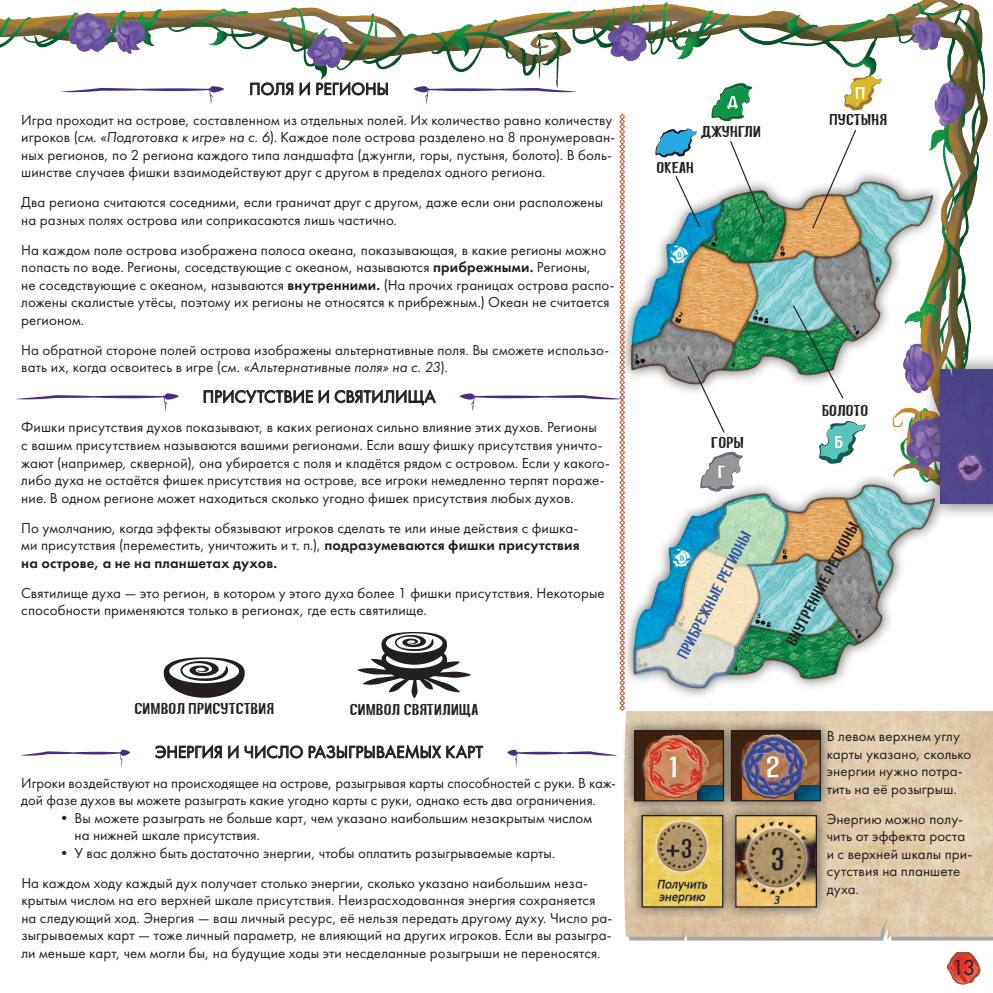
<style>
.page{position:relative;width:993px;height:993px;background:#fff}
.page>*{position:absolute;margin:0;border:0;box-sizing:border-box;transform-origin:0 0}
.t1{font:22.5px "Futura New";color:#231f20}
.t2{font:17.5px "Futura New";color:#231f20}
.header_EXAMPLES{font:15.75px "Vanishing Boy BTNRUSBYLYAJKA";color:#231f20;scale:1.44 1}
.header_EXAMPLES-2{font:15.75px "Vanishing Boy BTNRUSBYLYAJKA";color:#3058a7;scale:1.44 1}
.t3{font:15px/17.5px "Futura New";letter-spacing:.005em;color:#231f20}
.s1{font-style:italic}
.s2{font-family:"Futura New Demi"}
</style>
<div class="page">
<img style="left:0;top:0;width:992px;height:941px">
<div style="left:922px;top:352px;width:70px;height:169px;background:#231f20;opacity:.75"></div>
<img style="left:939px;top:369px;width:53px;height:134px">
<img style="left:950px;top:452px;width:39px;height:32px">
<svg style="left:249px;top:80px;width:61px;height:18px"></svg>
<svg style="left:316px;top:80px;width:72px;height:18px"></svg>
<svg style="left:155px;top:742px;width:67px;height:18px"></svg>
<svg style="left:228px;top:742px;width:255px;height:18px"></svg>
<img style="left:624px;top:710px;width:368px;height:227px">
<svg style="left:412px;top:86px;width:164px;height:18px"></svg>
<svg style="left:61px;top:86px;width:164px;height:18px"></svg>
<svg style="left:506px;top:749px;width:110px;height:18px"></svg>
<svg style="left:21px;top:749px;width:110px;height:18px"></svg>
<img style="left:625px;top:170px;width:319px;height:226px">
<svg style="left:674px;top:175px;width:27px;height:53px"></svg>
<svg style="left:810px;top:129px;width:46px;height:101px"></svg>
<svg style="left:728px;top:139px;width:37px;height:85px"></svg>
<svg style="left:686px;top:354px;width:39px;height:80px"></svg>
<img style="left:791px;top:304px;width:53px;height:95px">
<img style="left:625px;top:474px;width:319px;height:225px">
<svg style="left:16px;top:114px;width:609px;height:596px"></svg>
<div style="left:722px;top:802px;width:107px;height:117px;background:#231f20;opacity:.75"></div>
<img style="left:737px;top:816px;width:77px;height:89px">
<div style="left:735px;top:814px;width:81px;height:93px;border:1px solid #231f20"></div>
<div style="left:628px;top:802px;width:107px;height:117px;background:#231f20;opacity:.75"></div>
<img style="left:643px;top:816px;width:78px;height:89px">
<div style="left:641px;top:814px;width:82px;height:93px;border:1px solid #231f20"></div>
<div style="left:621px;top:717px;width:115px;height:96px;background:#231f20;opacity:.75"></div>
<div style="left:718px;top:717px;width:115px;height:96px;background:#231f20;opacity:.75"></div>
<div style="left:730px;top:730px;width:90px;height:71px;border:1px solid #231f20"></div>
<img style="left:946px;top:951px;width:35px;height:34px">
<svg style="left:655px;top:128px;width:41px;height:29px"></svg>
<img style="left:634px;top:730px;width:89px;height:70px">
<img style="left:731px;top:730px;width:89px;height:70px">
<img style="left:631px;top:451px;width:159px;height:239px">
<svg style="left:818px;top:421px;width:47px;height:42px"></svg>
<svg style="left:711px;top:83px;width:42px;height:38px"></svg>
<svg style="left:843px;top:76px;width:38px;height:34px"></svg>
<p class="t2" style="left:249px;top:78px;width:141px">ПОЛЯ И РЕГИОНЫ</p>
<p class="t3" style="left:21px;top:111px;width:595px">Игра проходит на острове, составленном из отдельных полей. Их количество равно количеству игроков (<span class="s1">см. «Подготовка к игре» на с. 6</span>). Каждое поле острова разделено на 8 пронумерован&shy;ных регионов, по 2 региона каждого типа ландшафта (джунгли, горы, пустыня, болото). В боль&shy;шинстве случаев фишки взаимодействуют друг с другом в пределах одного региона.</p>
<p class="t3" style="left:21px;top:193px;width:583px">Два региона считаются соседними, если граничат друг с другом, даже если они расположены на разных полях острова или соприкасаются лишь частично.</p>
<p class="t3" style="left:21px;top:241px;width:594px">На каждом поле острова изображена полоса океана, показывающая, в какие регионы можно попасть по воде. Регионы, соседствующие с океаном, называются <span class="s2">прибрежными.</span> Регионы,<br>не соседствующие с океаном, называются <span class="s2">внутренними.</span> (На прочих границах острова распо&shy;ложены скалистые утёсы, поэтому их регионы не относятся к прибрежным.) Океан не считается регионом.</p>
<p class="t3" style="left:21px;top:341px;width:589px">На обратной стороне полей острова изображены альтернативные поля. Вы сможете использо&shy;вать их, когда освоитесь в игре (<span class="s1">см. «Альтернативные поля» на с. 23</span>).</p>
<p class="t2" style="left:202px;top:386px;width:234px">ПРИСУТСТВИЕ И СВЯТИЛИЩА</p>
<p class="t3" style="left:21px;top:418px;width:590px">Фишки присутствия духов показывают, в каких регионах сильно влияние этих духов. Регионы<br>с вашим присутствием называются вашими регионами. Если вашу фишку присутствия уничто&shy;жают (например, скверной), она убирается с поля и кладётся рядом с островом. Если у какого&shy;либо духа не остаётся фишек присутствия на острове, все игроки немедленно терпят пораже&shy;ние. В одном регионе может находиться сколько угодно фишек присутствия любых духов.</p>
<p class="t3" style="left:21px;top:518px;width:559px;text-align:justify">По умолчанию, когда эффекты обязывают игроков сделать те или иные действия с фишка&shy;ми присутствия (переместить, уничтожить и т. п.), <span class="s2">подразумеваются фишки присутствия на острове, а не на планшетах духов.</span></p>
<p class="t3" style="left:21px;top:583px;width:585px">Святилище духа — это регион, в котором у этого духа более 1 фишки присутствия. Некоторые способности применяются только в регионах, где есть святилище.</p>
<p class="header_EXAMPLES" style="left:134px;top:700px;width:98px">Символ присутствия</p>
<p class="header_EXAMPLES" style="left:349px;top:701px;width:91px">Символ святилища</p>
<p class="t2" style="left:155px;top:741px;width:329px">ЭНЕРГИЯ И ЧИСЛО РАЗЫГРЫВАЕМЫХ КАРТ</p>
<p class="t3" style="left:21px;top:773px;width:596px">Игроки воздействуют на происходящее на острове, разыгрывая карты способностей с руки. В каж&shy;дой фазе духов вы можете разыграть какие угодно карты с руки, однако есть два ограничения.</p>
<p class="t3" style="left:74px;top:808px;width:519px;text-indent:-18px">• Вы можете разыграть не больше карт, чем указано наибольшим незакрытым числом на нижней шкале присутствия.</p>
<p class="t3" style="left:57px;top:843px;width:500px">• У вас должно быть достаточно энергии, чтобы оплатить разыгрываемые карты.</p>
<p class="t3" style="left:21px;top:873px;width:592px">На каждом ходу каждый дух получает столько энергии, сколько указано наибольшим неза&shy;крытым числом на его верхней шкале присутствия. Неизрасходованная энергия сохраняется на следующий ход. Энергия — ваш личный ресурс, её нельзя передать другому духу. Число ра&shy;зыгрываемых карт — тоже личный параметр, не влияющий на других игроков. Если вы разыгра&shy;ли меньше карт, чем могли бы, на будущие ходы эти несделанные розыгрыши не переносятся.</p>
<p class="header_EXAMPLES" style="left:700px;top:123px;width:44px">Джунгли</p>
<p class="header_EXAMPLES" style="left:656px;top:159px;width:28px">Океан</p>
<p class="header_EXAMPLES" style="left:829px;top:112px;width:42px">Пустыня</p>
<p class="header_EXAMPLES" style="left:711px;top:434px;width:24px">Горы</p>
<p class="header_EXAMPLES" style="left:821px;top:402px;width:34px">Болото</p>
<p class="header_EXAMPLES-2" style="left:674px;top:654px;width:100px;rotate:-63deg">Прибрежные регионы</p>
<p class="header_EXAMPLES" style="left:783px;top:640px;width:97px;rotate:-62deg">Внутренние регионы</p>
<p class="t3" style="left:826px;top:727px;width:146px">В левом верхнем углу карты указано, сколько энергии нужно потра&shy;тить на её розыгрыш.</p>
<p class="t3" style="left:826px;top:809px;width:147px">Энергию можно полу&shy;чить от эффекта роста и с верхней шкалы при&shy;сутствия на планшете духа.</p>
<p class="t1" style="left:951px;top:954px;width:25px">13</p>
</div>
